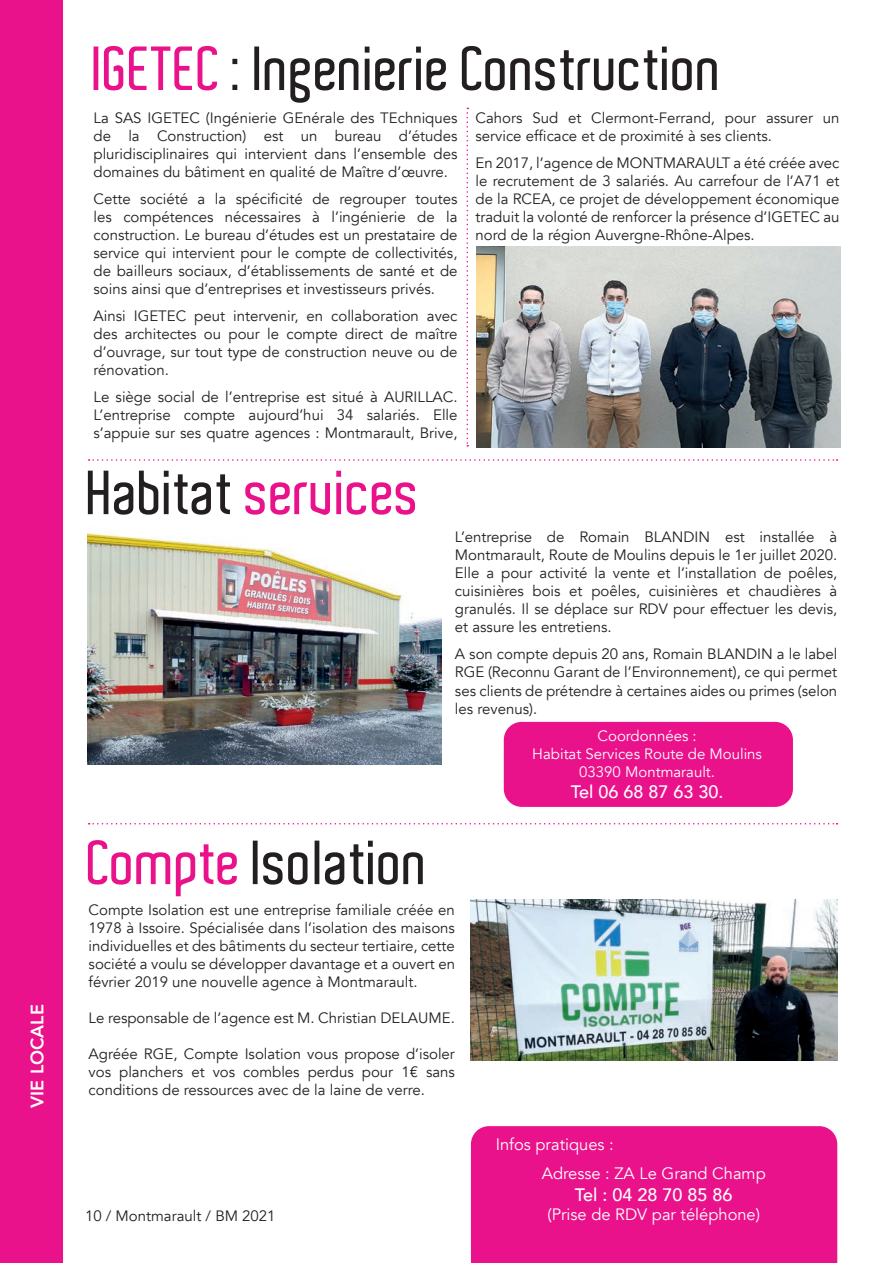
<style>
.page{position:relative;width:893px;height:1263px;background:#fff}
.page>*{position:absolute;margin:0;border:0;box-sizing:border-box;transform-origin:0 0}
.t1{font:600 60px "Aldo";color:#231f20;scale:.95 1}
.t2{font:600 60px "Aldo";color:#ea128a;scale:.95 1}
.t3{font:500 18px "Avenir";color:#fff}
.t4{font:800 18px "Avenir";color:#fff}
.t5{font:16.5px/28.8px "Avenir";color:#fff}
.t6{font:15px/18px "Avenir";color:#231f20;text-align:justify}
.t7{font:15px/18px "Avenir";color:#fff;text-align:center}
.s1{color:#ea128a}
.s2{color:#231f20}
</style>
<div class="page">
<div style="left:504px;top:722px;width:289px;height:85px;background:#ea128a;border-radius:18px"></div>
<div style="left:471px;top:1126px;width:366px;height:137px;background:#ea128a"></div>
<div style="left:0;top:0;width:63px;height:1263px;background:#ea128a"></div>
<svg style="left:89px;top:459px;width:748px;height:2px"></svg>
<svg style="left:89px;top:823px;width:748px;height:1px"></svg>
<img style="left:476px;top:247px;width:364px;height:200px">
<svg style="left:466px;top:108px;width:2px;height:338px"></svg>
<img style="left:88px;top:533px;width:354px;height:231px">
<img style="left:471px;top:899px;width:366px;height:162px">
<p class="t4" style="left:23px;top:1108px;width:105px;rotate:-90deg">VIE LOCALE</p>
<h1 class="t1" style="left:94px;top:35px;width:663px"><span class="s1">IGETEC</span> : Ingenierie Construction</h1>
<p class="t6" style="left:94px;top:109px;width:365px">La SAS IGETEC (Ingénierie GEnérale des TEchniques de la Construction) est un bureau d’études pluridisciplinaires qui intervient dans l’ensemble des domaines du bâtiment en qualité de Maître d’œuvre.</p>
<p class="t6" style="left:94px;top:190px;width:365px">Cette société a la spécificité de regrouper toutes les compétences nécessaires à l’ingénierie de la construction. Le bureau d’études est un prestataire de service qui intervient pour le compte de collectivités, de bailleurs sociaux, d’établissements de santé et de soins ainsi que d’entreprises et investisseurs privés.</p>
<p class="t6" style="left:94px;top:307px;width:365px">Ainsi IGETEC peut intervenir, en collaboration avec des architectes ou pour le compte direct de maître d’ouvrage, sur tout type de construction neuve ou de rénovation.</p>
<p class="t6" style="left:94px;top:388px;width:365px">Le siège social de l’entreprise est situé à AURILLAC.<br>L’entreprise compte aujourd’hui 34 salariés. Elle s’appuie sur ses quatre agences : Montmarault, Brive,</p>
<p class="t6" style="left:476px;top:109px;width:365px">Cahors Sud et Clermont-Ferrand, pour assurer un service efficace et de proximité à ses clients.</p>
<p class="t6" style="left:476px;top:154px;width:365px">En 2017, l’agence de MONTMARAULT a été créée avec le recrutement de 3 salariés. Au carrefour de l’A71 et de la RCEA, ce projet de développement économique traduit la volonté de renforcer la présence d’IGETEC au nord de la région Auvergne-Rhône-Alpes.</p>
<h1 class="t2" style="left:88px;top:459px;width:352px"><span class="s2">Habitat</span> services</h1>
<h1 class="t1" style="left:88px;top:829px;width:360px"><span class="s1">Compte</span> Isolation</h1>
<p class="t6" style="left:455px;top:529px;width:384px">L’entreprise de Romain BLANDIN est installée à Montmarault, Route de Moulins depuis le 1er juillet 2020.<br>Elle a pour activité la vente et l’installation de poêles, cuisinières bois et poêles, cuisinières et chaudières à granulés. Il se déplace sur RDV pour effectuer les devis, et assure les entretiens.</p>
<p class="t6" style="left:455px;top:646px;width:384px">A son compte depuis 20 ans, Romain BLANDIN a le label RGE (Reconnu Garant de l’Environnement), ce qui permet ses clients de prétendre à certaines aides ou primes (selon les revenus).</p>
<p class="t7" style="left:532px;top:727px;width:231px">Coordonnées :<br>Habitat Services Route de Moulins<br>03390 Montmarault.</p>
<p class="t3" style="left:571px;top:776px;width:154px">Tel 06 68 87 63 30.</p>
<p class="t6" style="left:89px;top:901px;width:368px">Compte Isolation est une entreprise familiale créée en 1978 à Issoire. Spécialisée dans l’isolation des maisons individuelles et des bâtiments du secteur tertiaire, cette société a voulu se développer davantage et a ouvert en février 2019 une nouvelle agence à Montmarault.</p>
<p class="t6" style="left:89px;top:1009px;width:368px">Le responsable de l’agence est M. Christian DELAUME.</p>
<p class="t6" style="left:89px;top:1045px;width:368px">Agréée RGE, Compte Isolation vous propose d’isoler vos planchers et vos combles perdus pour 1€ sans conditions de ressources avec de la laine de verre.</p>
<p class="t6" style="left:85px;top:1207px;width:192px">10 / Montmarault / BM 2021</p>
<p class="t5" style="left:542px;top:1130px;width:226px;text-indent:-46px">Infos pratiques :<br>Adresse : ZA Le Grand Champ</p>
<p class="t3" style="left:575px;top:1179px;width:159px">Tel : 04 28 70 85 86</p>
<p class="t5" style="left:547px;top:1200px;width:214px">(Prise de RDV par téléphone)</p>
</div>
